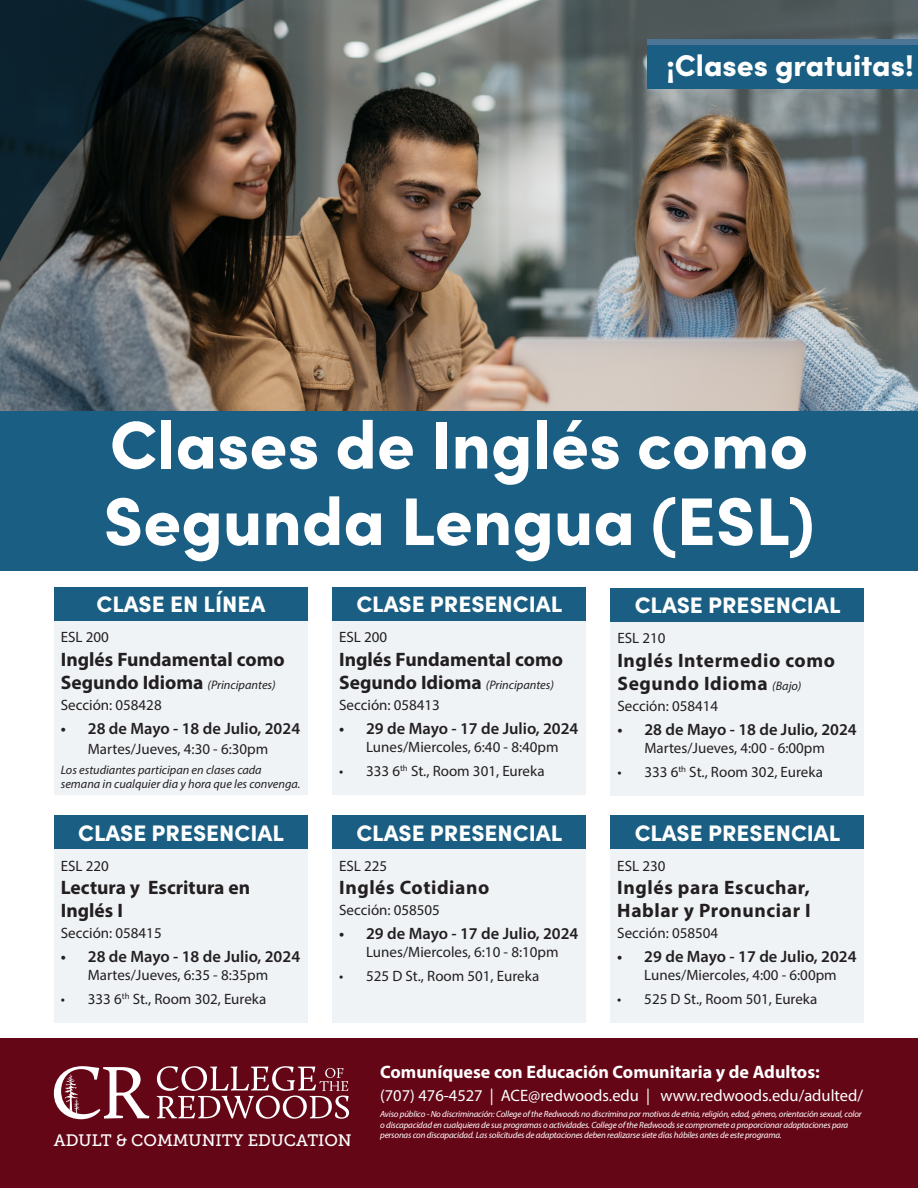
<style>
.page{position:relative;width:918px;height:1188px;background:#fff}
.page>*{position:absolute;margin:0;border:0;box-sizing:border-box;transform-origin:0 0}
.t1{font:900 67.5px "Sofia Pro";color:#fff}
.t2{font:900 30px "Sofia Pro";color:#fff}
.t3{font:900 22.5px "Sofia Pro";color:#fff}
.t4{font:700 19.5px/23.4px "Myriad Pro";letter-spacing:.025em;color:#231f20}
.t5{font:700 19.5px/23.4px "Myriad Pro";color:#231f20}
.t6{font:700 18px "Myriad Pro";color:#fff}
.t7{font:600 16.5px "Myriad Pro";color:#231f20}
.t8{font:16.5px "Myriad Pro";color:#fff}
.t9{font:16.5px "Museo Slab 500";color:#fff}
.t10{font:15px "Myriad Pro";color:#231f20}
.t11{font:italic 12.3px/14.7px "Myriad Pro";color:#231f20}
.t12{font:italic 9px/10.8px "Myriad Pro";letter-spacing:-.02em;color:#fff}
.s1{font-weight:700;font-style:normal;font-size:19.5px}
.s2{font-weight:400;font-style:italic;font-size:12.3px}
</style>
<div class="page">
<img style="left:0;top:0;width:918px;height:411px">
<div style="left:0;top:411px;width:918px;height:160px;background:#1a5f83"></div>
<div style="left:648px;top:43px;width:270px;height:46px;background:#1a5f83"></div>
<div style="left:647px;top:39px;width:271px;height:6px;background:#4c7494"></div>
<img style="left:0;top:0;width:619px;height:299px">
<div style="left:54px;top:587px;width:253px;height:208px;background:#eff3f6"></div>
<div style="left:54px;top:587px;width:253px;height:34px;background:#1a5f83"></div>
<div style="left:54px;top:816px;width:253px;height:207px;background:#eff3f6"></div>
<div style="left:54px;top:816px;width:253px;height:33px;background:#1a5f83"></div>
<div style="left:332px;top:588px;width:254px;height:207px;background:#eff3f6"></div>
<div style="left:332px;top:588px;width:254px;height:33px;background:#1a5f83"></div>
<div style="left:332px;top:816px;width:254px;height:207px;background:#eff3f6"></div>
<div style="left:332px;top:816px;width:254px;height:33px;background:#1a5f83"></div>
<div style="left:611px;top:588px;width:253px;height:207px;background:#eff3f6"></div>
<div style="left:611px;top:588px;width:253px;height:33px;background:#1a5f83"></div>
<div style="left:610px;top:816px;width:254px;height:207px;background:#eff3f6"></div>
<div style="left:610px;top:816px;width:254px;height:33px;background:#1a5f83"></div>
<div style="left:0;top:1038px;width:918px;height:150px;background:#640616"></div>
<svg style="left:54px;top:1066px;width:95px;height:53px"></svg>
<svg style="left:157px;top:1066px;width:192px;height:53px"></svg>
<p class="t2" style="left:667px;top:42px;width:249px">¡Clases gratuitas!</p>
<p class="t1" style="left:110px;top:392px;width:700px">Clases de Inglés como</p>
<p class="t1" style="left:104px;top:468px;width:712px">Segunda Lengua (ESL)</p>
<p class="t3" style="left:97px;top:587px;width:170px">CLASE EN LÍNEA</p>
<p class="t10" style="left:61px;top:628px;width:50px">ESL 200</p>
<p class="t5" style="left:61px;top:647px;width:225px">Inglés Fundamental como</p>
<p class="t11" style="left:61px;top:678px;width:216px"><span class="s1">Segundo Idioma</span> (Principantes)</p>
<p class="t10" style="left:61px;top:696px;width:102px">Sección: 058428</p>
<p class="t7" style="left:61px;top:718px;width:241px">• 28 de Mayo - 18 de Julio, 2024</p>
<p class="t10" style="left:88px;top:740px;width:182px">Martes/Jueves, 4:30 - 6:30pm</p>
<p class="t11" style="left:61px;top:762px;width:241px">Los estudiantes participan en clases cada semana in cualquier dia y hora que les convenga.</p>
<p class="t3" style="left:78px;top:815px;width:207px">CLASE PRESENCIAL</p>
<p class="t10" style="left:61px;top:856px;width:50px">ESL 220</p>
<p class="t5" style="left:61px;top:875px;width:191px">Lectura y Escritura en<br>Inglés I</p>
<p class="t10" style="left:61px;top:924px;width:102px">Sección: 058415</p>
<p class="t7" style="left:61px;top:946px;width:241px">• 28 de Mayo - 18 de Julio, 2024</p>
<p class="t10" style="left:88px;top:966px;width:182px">Martes/Jueves, 6:35 - 8:35pm</p>
<p class="t10" style="left:61px;top:990px;width:207px">• 333 6<sup>th</sup> St., Room 302, Eureka</p>
<p class="t3" style="left:357px;top:587px;width:207px">CLASE PRESENCIAL</p>
<p class="t10" style="left:339px;top:628px;width:50px">ESL 200</p>
<p class="t5" style="left:339px;top:647px;width:225px">Inglés Fundamental como</p>
<p class="t11" style="left:339px;top:678px;width:216px"><span class="s1">Segundo Idioma</span> (Principantes)</p>
<p class="t10" style="left:339px;top:696px;width:102px">Sección: 058413</p>
<p class="t7" style="left:339px;top:718px;width:241px">• 29 de Mayo - 17 de Julio, 2024</p>
<p class="t10" style="left:366px;top:738px;width:194px">Lunes/Miercoles, 6:40 - 8:40pm</p>
<p class="t10" style="left:339px;top:762px;width:207px">• 333 6<sup>th</sup> St., Room 301, Eureka</p>
<p class="t3" style="left:357px;top:815px;width:207px">CLASE PRESENCIAL</p>
<p class="t10" style="left:339px;top:856px;width:50px">ESL 225</p>
<p class="t4" style="left:339px;top:875px;width:152px">Inglés Cotidiano</p>
<p class="t10" style="left:339px;top:901px;width:102px">Sección: 058505</p>
<p class="t7" style="left:339px;top:923px;width:241px">• 29 de Mayo - 17 de Julio, 2024</p>
<p class="t10" style="left:366px;top:943px;width:194px">Lunes/Miercoles, 6:10 - 8:10pm</p>
<p class="t10" style="left:339px;top:967px;width:202px">• 525 D St., Room 501, Eureka</p>
<p class="t3" style="left:635px;top:588px;width:207px">CLASE PRESENCIAL</p>
<p class="t10" style="left:617px;top:629px;width:50px">ESL 210</p>
<p class="t4" style="left:617px;top:648px;width:219px">Inglés Intermedio como<br>Segundo Idioma <span class="s2">(Bajo)</span></p>
<p class="t10" style="left:617px;top:697px;width:102px">Sección: 058414</p>
<p class="t7" style="left:617px;top:719px;width:241px">• 28 de Mayo - 18 de Julio, 2024</p>
<p class="t10" style="left:644px;top:739px;width:182px">Martes/Jueves, 4:00 - 6:00pm</p>
<p class="t10" style="left:617px;top:763px;width:207px">• 333 6<sup>th</sup> St., Room 302, Eureka</p>
<p class="t3" style="left:635px;top:815px;width:207px">CLASE PRESENCIAL</p>
<p class="t10" style="left:617px;top:856px;width:50px">ESL 230</p>
<p class="t4" style="left:617px;top:875px;width:195px">Inglés para Escuchar,<br>Hablar y Pronunciar I</p>
<p class="t10" style="left:617px;top:924px;width:102px">Sección: 058504</p>
<p class="t7" style="left:617px;top:946px;width:241px">• 29 de Mayo - 17 de Julio, 2024</p>
<p class="t10" style="left:644px;top:966px;width:194px">Lunes/Miercoles, 4:00 - 6:00pm</p>
<p class="t10" style="left:617px;top:990px;width:202px">• 525 D St., Room 501, Eureka</p>
<p class="t6" style="left:380px;top:1061px;width:441px">Comuníquese con Educación Comunitaria y de Adultos:</p>
<p class="t8" style="left:380px;top:1085px;width:485px">(707) 476-4527 | ACE@redwoods.edu | www.redwoods.edu/adulted/</p>
<p class="t9" style="left:54px;top:1131px;width:299px">ADULT &amp; COMMUNITY EDUCATION</p>
<p class="t12" style="left:380px;top:1108px;width:483px">Aviso público - No discriminación: College of the Redwoods no discrimina por motivos de etnia, religión, edad, género, orientación sexual, color o discapacidad en cualquiera de sus programas o actividades. College of the Redwoods se compromete a proporcionar adaptaciones para personas con discapacidad. Las solicitudes de adaptaciones deben realizarse siete días hábiles antes de este programa.</p>
</div>
